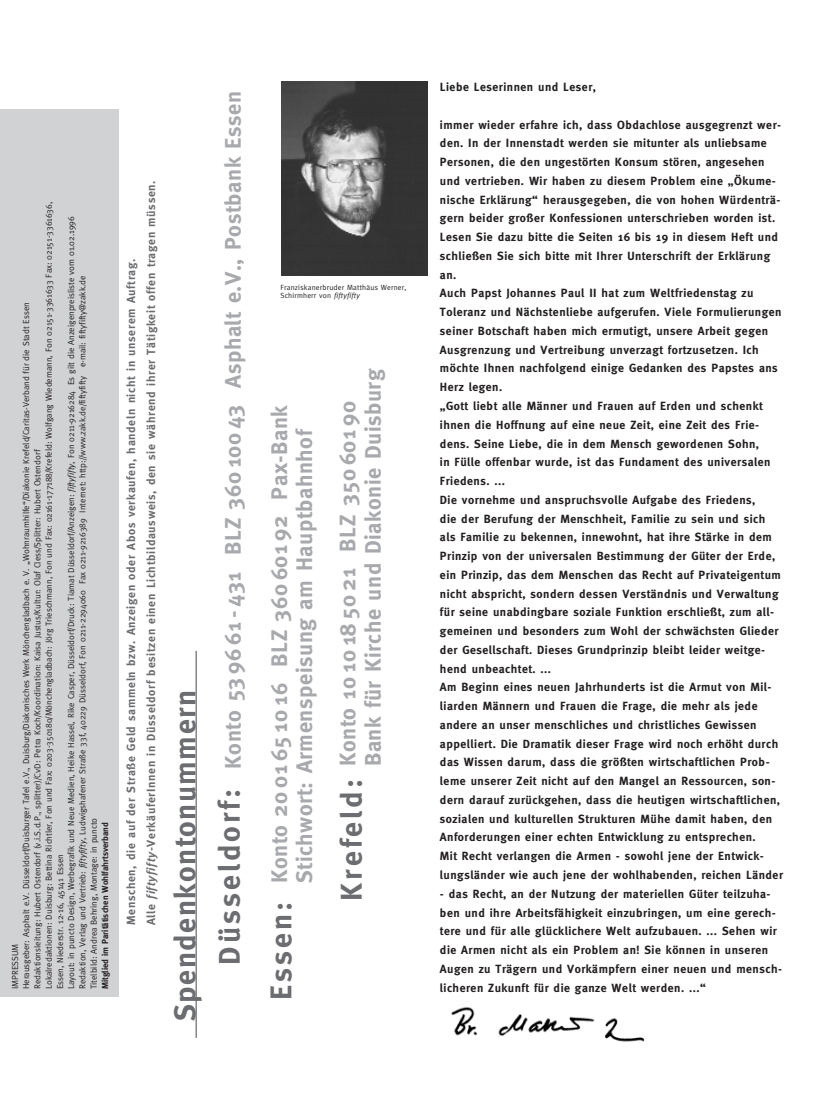
<style>
.page{position:relative;width:833px;height:1099px;background:#fff}
.page>*{position:absolute;margin:0;border:0;box-sizing:border-box;transform-origin:0 0}
.t1{font:700 30px/44.1px "Meta";letter-spacing:.05em;color:#6c6d70}
.t2{font:700 30px "Meta";letter-spacing:.095em;color:#6c6d70}
.t3{font:700 22.5px/25px "Meta";letter-spacing:.025em;color:#a8a9ad}
.t4{font:700 11.88px/18.8px "Meta";letter-spacing:.04em;color:#231f20}
.t5{font:700 11.88px/20px "Meta";letter-spacing:.055em;color:#6c6d70}
.t6{font:8.75px/11.2px "Meta";color:#231f20}
.t7{font:700 8.75px "Meta";color:#231f20}
.t8{font:7.5px/8.1px "Meta";letter-spacing:.025em;color:#231f20}
.s1{font-style:italic}
.s2{font-family:"Meta Plus";font-style:italic}
</style>
<div class="page">
<div style="left:0;top:109px;width:118px;height:888px;background:#d1d2d4"></div>
<img style="left:281px;top:82px;width:147px;height:194px">
<img style="left:451px;top:1006px;width:194px;height:36px">
<hr style="left:195px;top:651px;width:2px;height:386px;background:#6c6d70">
<p class="t6" style="left:9px;top:989px;width:789px;rotate:-90deg">IMPRESSUM<br>Herausgeber: Asphalt e.V. Düsseldorf/Duisburger Tafel e.V., Duisburg/Diakonisches Werk Mönchengladbach e. V. „Wohnraumhilfe“/Diakonie Krefeld/Caritas-Verband für die Stadt Essen<br>Redaktionsleitung: Hubert Ostendorf (v.i.S.d.P., splitter)/CvD: Petra Koch/Koordination: Kaisa Justus/Kultur: Olaf Cless/Splitter: Hubert Ostendorf<br>Lokalredaktionen: Duisburg: Bettina Richtler, Fon und Fax: 0203-350180/Mönchengladbach: Jörg Trieschmann, Fon und Fax: 02161-177188/Krefeld: Wolfgang Wiedemann, Fon 02151-3361633 Fax: 02151-3361636, Essen, Niederstr. 12-16, 45141 Essen<br>Layout: in puncto Design, Werbegrafik und Neue Medien, Heike Hassel, Rike Casper, Düsseldorf/Druck: Tiamat Düsseldorf/Anzeigen: <span class="s1">fiftyfifty</span>, Fon 0211-9216284 Es gilt die Anzeigenpreisliste vom 01.02.1996<br>Redaktion, Verlag und Vertrieb: <span class="s1">fiftyfifty</span>, Ludwigshafener Straße 33f, 40229 Düsseldorf, Fon 0211-2294060 Fax 0211-9216389 Internet: http://www.zakk.de/fiftyfifty e-mail: fiftyfifty@zakk.de<br>Titelbild: Andrea Behring, Montage: in puncto</p>
<p class="t7" style="left:100px;top:989px;width:169px;rotate:-90deg">Mitglied im Paritätischen Wohlfahrtsverband</p>
<p class="t5" style="left:121px;top:925px;width:746px;rotate:-90deg">Menschen, die auf der Straße Geld sammeln bzw. Anzeigen oder Abos verkaufen, handeln nicht in unserem Auftrag.<br>Alle <span class="s2">fiftyfifty</span>-VerkäuferInnen in Düsseldorf besitzen einen Lichtbildausweis, den sie während ihrer Tätigkeit offen tragen müssen.</p>
<h2 class="t3" style="left:220px;top:768px;width:679px;rotate:-90deg">Konto 539661-431 BLZ 36010043 Asphalt e.V., Postbank Essen</h2>
<h1 class="t1" style="left:163px;top:964px;width:276px;text-indent:-57px;rotate:-90deg">Spendenkontonummern<br>Düsseldorf:</h1>
<p class="t8" style="left:280px;top:283px;width:127px">Franziskanerbruder Matthäus Werner,<br>Schirmherr von <span class="s1">fiftyfifty</span></p>
<h2 class="t3" style="left:267px;top:883px;width:480px;rotate:-90deg">Konto 20 01 65 10 16 BLZ 360 601 92 Pax-Bank<br>Stichwort: Armenspeisung am Hauptbahnhof</h2>
<h1 class="t2" style="left:263px;top:1000px;width:100px;rotate:-90deg">Essen:</h1>
<h2 class="t3" style="left:335px;top:766px;width:399px;rotate:-90deg">Konto 10 10 18 50 21 BLZ 350 601 90<br>Bank für Kirche und Diakonie Duisburg</h2>
<h1 class="t2" style="left:334px;top:900px;width:123px;rotate:-90deg">Krefeld:</h1>
<p class="t4" style="left:440px;top:77px;width:157px">Liebe Leserinnen und Leser,</p>
<p class="t4" style="left:440px;top:115px;width:344px">immer wieder erfahre ich, dass Obdachlose ausgegrenzt wer&shy;den. In der Innenstadt werden sie mitunter als unliebsame Personen, die den ungestörten Konsum stören, angesehen und vertrieben. Wir haben zu diesem Problem eine „Ökume&shy;nische Erklärung“ herausgegeben, die von hohen Würdenträ&shy;gern beider großer Konfessionen unterschrieben worden ist.<br>Lesen Sie dazu bitte die Seiten 16 bis 19 in diesem Heft und schließen Sie sich bitte mit Ihrer Unterschrift der Erklärung an.<br>Auch Papst Johannes Paul II hat zum Weltfriedenstag zu Toleranz und Nächstenliebe aufgerufen. Viele Formulierungen seiner Botschaft haben mich ermutigt, unsere Arbeit gegen Ausgrenzung und Vertreibung unverzagt fortzusetzen. Ich möchte Ihnen nachfolgend einige Gedanken des Papstes ans Herz legen.<br>„Gott liebt alle Männer und Frauen auf Erden und schenkt ihnen die Hoffnung auf eine neue Zeit, eine Zeit des Frie&shy;dens. Seine Liebe, die in dem Mensch gewordenen Sohn,<br>in Fülle offenbar wurde, ist das Fundament des universalen Friedens. ...<br>Die vornehme und anspruchsvolle Aufgabe des Friedens,<br>die der Berufung der Menschheit, Familie zu sein und sich als Familie zu bekennen, innewohnt, hat ihre Stärke in dem Prinzip von der universalen Bestimmung der Güter der Erde, ein Prinzip, das dem Menschen das Recht auf Privateigentum nicht abspricht, sondern dessen Verständnis und Verwaltung für seine unabdingbare soziale Funktion erschließt, zum all&shy;gemeinen und besonders zum Wohl der schwächsten Glieder der Gesellschaft. Dieses Grundprinzip bleibt leider weitge&shy;hend unbeachtet. ...<br>Am Beginn eines neuen Jahrhunderts ist die Armut von Mil&shy;liarden Männern und Frauen die Frage, die mehr als jede andere an unser menschliches und christliches Gewissen appelliert. Die Dramatik dieser Frage wird noch erhöht durch das Wissen darum, dass die größten wirtschaftlichen Prob&shy;leme unserer Zeit nicht auf den Mangel an Ressourcen, son&shy;dern darauf zurückgehen, dass die heutigen wirtschaftlichen, sozialen und kulturellen Strukturen Mühe damit haben, den Anforderungen einer echten Entwicklung zu entsprechen.<br>Mit Recht verlangen die Armen - sowohl jene der Entwick&shy;lungsländer wie auch jene der wohlhabenden, reichen Länder</p>
<p class="t4" style="left:440px;top:884px;width:343px">- das Recht, an der Nutzung der materiellen Güter teilzuha&shy;ben und ihre Arbeitsfähigkeit einzubringen, um eine gerech&shy;tere und für alle glücklichere Welt aufzubauen. ... Sehen wir die Armen nicht als ein Problem an! Sie können in unseren Augen zu Trägern und Vorkämpfern einer neuen und mensch&shy;licheren Zukunft für die ganze Welt werden. ...“</p>
</div>
